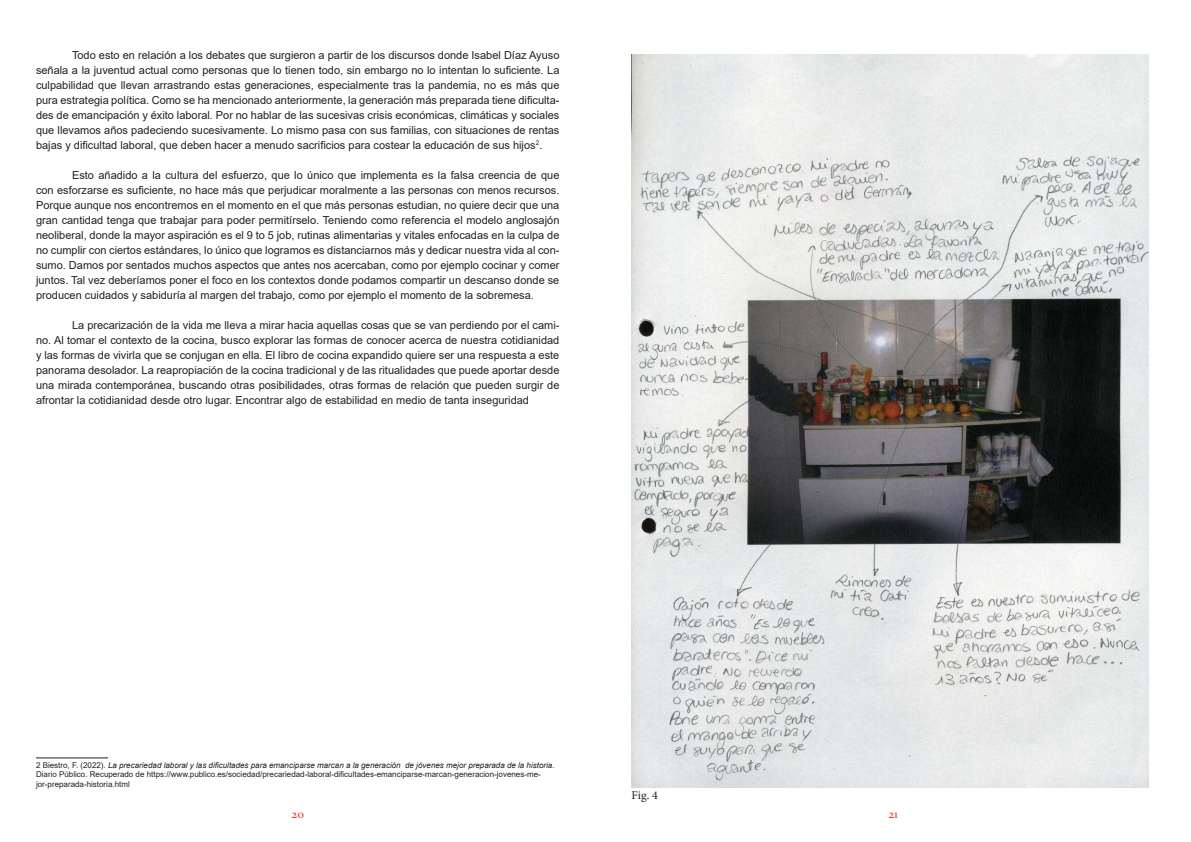
<style>
.page{position:relative;width:1191px;height:842px;background:#fff}
.page>*{position:absolute;margin:0;border:0;box-sizing:border-box;transform-origin:0 0}
.t1{font:12px "Minion Pro";color:#231f20}
.t2{font:12px "Constantia";color:#ee3636}
.t3{font:11px/15px "Arial";color:#231f20;text-align:justify}
.t4{font:8px/9.6px "Arial";color:#231f20}
.s1{font-style:italic}
</style>
<div class="page">
<hr style="left:36px;top:757px;width:72px;height:1px;background:#231f20">
<img style="left:631px;top:54px;width:518px;height:733px">
<p class="t3" style="left:36px;top:48px;width:525px;text-indent:36px">Todo esto en relación a los debates que surgieron a partir de los discursos donde Isabel Díaz Ayuso señala a la juventud actual como personas que lo tienen todo, sin embargo no lo intentan lo suficiente. La culpabilidad que llevan arrastrando estas generaciones, especialmente tras la pandemia, no es más que pura estrategia política. Como se ha mencionado anteriormente, la generación más preparada tiene dificulta&shy;des de emancipación y éxito laboral. Por no hablar de las sucesivas crisis económicas, climáticas y sociales que llevamos años padeciendo sucesivamente. Lo mismo pasa con sus familias, con situaciones de rentas bajas y dificultad laboral, que deben hacer a menudo sacrificios para costear la educación de sus hijos<sup>2</sup>.</p>
<p class="t3" style="left:36px;top:168px;width:525px;text-indent:36px">Esto añadido a la cultura del esfuerzo, que lo único que implementa es la falsa creencia de que con esforzarse es suficiente, no hace más que perjudicar moralmente a las personas con menos recursos.<br>Porque aunque nos encontremos en el momento en el que más personas estudian, no quiere decir que una gran cantidad tenga que trabajar para poder permitírselo. Teniendo como referencia el modelo anglosajón neoliberal, donde la mayor aspiración es el 9 to 5 job, rutinas alimentarias y vitales enfocadas en la culpa de no cumplir con ciertos estándares, lo único que logramos es distanciarnos más y dedicar nuestra vida al con&shy;sumo. Damos por sentados muchos aspectos que antes nos acercaban, como por ejemplo cocinar y comer juntos. Tal vez deberíamos poner el foco en los contextos donde podamos compartir un descanso donde se producen cuidados y sabiduría al margen del trabajo, como por ejemplo el momento de la sobremesa.</p>
<p class="t3" style="left:36px;top:318px;width:525px;text-indent:36px">La precarización de la vida me lleva a mirar hacia aquellas cosas que se van perdiendo por el cami&shy;no. Al tomar el contexto de la cocina, busco explorar las formas de conocer acerca de nuestra cotidianidad y las formas de vivirla que se conjugan en ella. El libro de cocina expandido quiere ser una respuesta a este panorama desolador. La reapropiación de la cocina tradicional y de las ritualidades que puede aportar desde una mirada contemporánea, buscando otras posibilidades, otras formas de relación que pueden surgir de afrontar la cotidianidad desde otro lugar. Encontrar algo de estabilidad en medio de tanta inseguridad</p>
<p class="t4" style="left:36px;top:760px;width:520px">2 Biestro, F. (2022). <span class="s1">La precariedad laboral y las dificultades para emanciparse marcan a la generación de jóvenes mejor preparada de la historia.<br></span>Diario Público. Recuperado de https://www.publico.es/sociedad/precariedad-laboral-dificultades-emanciparse-marcan-generacion-jovenes-me&shy;jor-preparada-historia.html</p>
<p class="t1" style="left:631px;top:787px;width:28px">Fig. 4</p>
<p class="t2" style="left:292px;top:806px;width:14px">20</p>
<p class="t2" style="left:888px;top:806px;width:11px">21</p>
</div>
